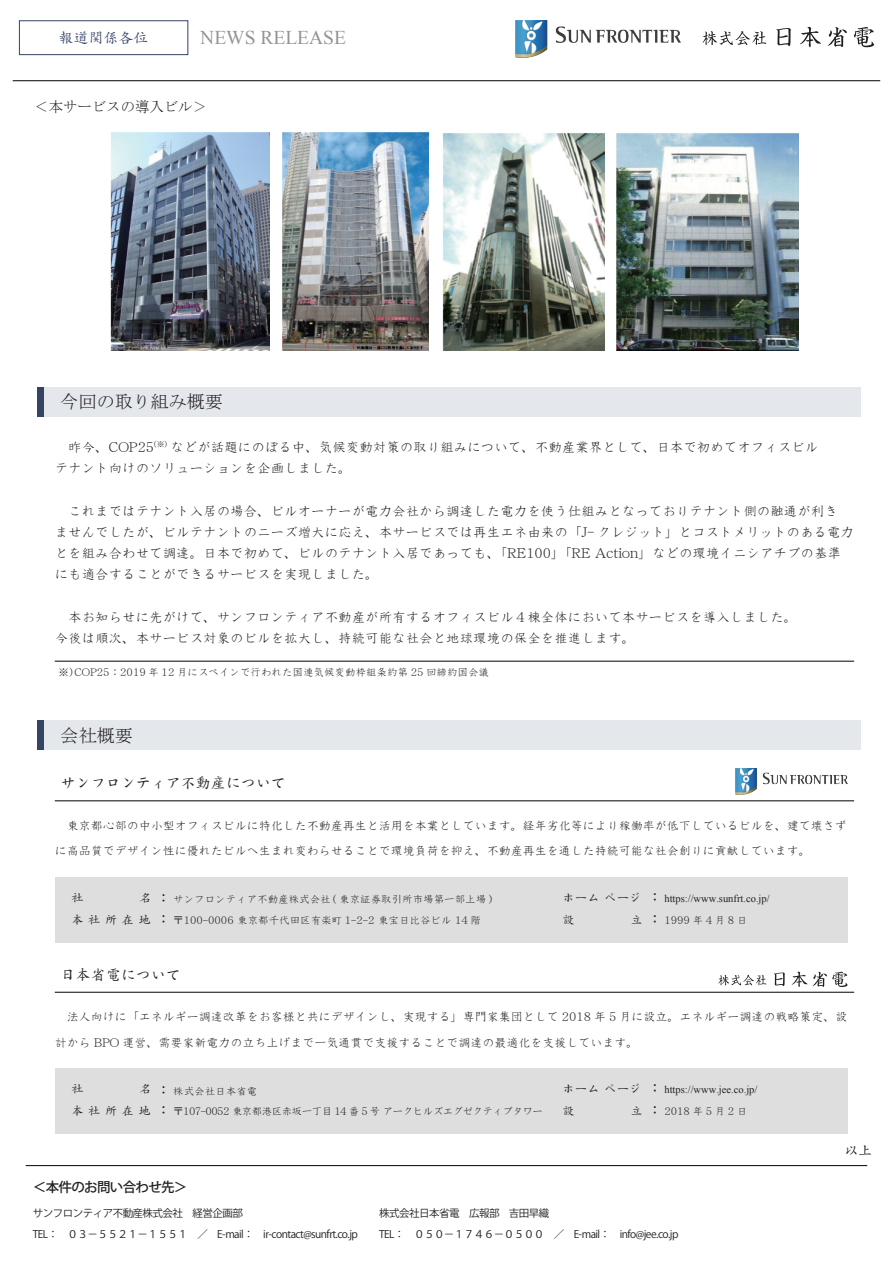
<style>
.page{position:relative;width:893px;height:1263px;background:#fff}
.page>*{position:absolute;margin:0;border:0;box-sizing:border-box;transform-origin:0 0}
.t1{font:19.5px "Times New Roman";color:#939498}
.t2{font:18px "MS Mincho";color:#231f20}
.t3{font:15px/21.8px "DF Kai Sho Md MP RKSJ H";color:#231f20}
.t4{font:15px "MS Mincho";color:#231f20;scale:.96 1}
.t5{font:15px "DF Kai Sho Md MP RKSJ H";color:#364463}
.t6{font:13.5px/21.3px "DF Kyo Ka Sho W3 MP RKSJ H";color:#231f20}
.t7{font:500 13.5px "Koz Go Pr 6 N";letter-spacing:-.05em;color:#231f20}
.t8{font:13.5px "DF Kai Sho Md MP RKSJ H";color:#231f20}
.t9{font:12px/25.5px "DF Kyo Ka Sho W3 MP RKSJ H";color:#231f20}
.t10{font:12px "DF Kai Sho Md MP RKSJ H";letter-spacing:.04em;color:#231f20}
.t11{font:10.5px/21.3px "Koz Go Pr 6 N";letter-spacing:-.05em;color:#231f20}
.t12{font:10.5px/20.4px "DF Kyo Ka Sho W3 MP RKSJ H";color:#231f20}
.t13{font:10.5px/20.4px "DF Kyo Ka Sho W3 MP RKSJ H";letter-spacing:-.05em;color:#231f20}
.t14{font:10.5px "Times New Roman";color:#231f20}
.t15{font:10.5px "DF Kyo Ka Sho W3 MP RKSJ H";letter-spacing:.25em;color:#231f20}
</style>
<div class="page">
<div style="left:37px;top:387px;width:824px;height:30px;background:#e4e8ec"></div>
<div style="left:37px;top:721px;width:824px;height:29px;background:#e4e8ec"></div>
<div style="left:55px;top:877px;width:792px;height:66px;background:#dedede"></div>
<hr style="left:26px;top:1165px;width:841px;height:1px;background:#030303">
<img style="left:516px;top:20px;width:165px;height:38px">
<hr style="left:13px;top:80px;width:867px;height:1px;background:#030303">
<svg style="left:702px;top:31px;width:64px;height:14px"></svg>
<svg style="left:776px;top:28px;width:15px;height:18px"></svg>
<svg style="left:800px;top:27px;width:21px;height:20px"></svg>
<svg style="left:828px;top:27px;width:19px;height:20px"></svg>
<svg style="left:854px;top:27px;width:20px;height:20px"></svg>
<div style="left:19px;top:20px;width:169px;height:35px;border:1px solid #364463"></div>
<hr style="left:55px;top:661px;width:799px;height:1px;background:#030303">
<div style="left:37px;top:387px;width:7px;height:30px;background:#364463"></div>
<hr style="left:55px;top:800px;width:799px;height:1px;background:#030303">
<div style="left:37px;top:721px;width:7px;height:29px;background:#364463"></div>
<img style="left:735px;top:769px;width:112px;height:25px">
<div style="left:55px;top:1068px;width:792px;height:66px;background:#dedede"></div>
<hr style="left:55px;top:992px;width:799px;height:1px;background:#030303">
<svg style="left:718px;top:975px;width:48px;height:10px"></svg>
<svg style="left:774px;top:972px;width:11px;height:14px"></svg>
<svg style="left:792px;top:972px;width:56px;height:15px"></svg>
<img style="left:110px;top:132px;width:160px;height:219px">
<img style="left:283px;top:132px;width:145px;height:219px">
<img style="left:443px;top:133px;width:162px;height:217px">
<img style="left:616px;top:133px;width:183px;height:217px">
<p class="t5" style="left:59px;top:30px;width:92px">報道関係各位</p>
<h1 class="t1" style="left:200px;top:24px;width:147px">NEWS RELEASE</h1>
<p class="t4" style="left:35px;top:99px;width:181px">＜本サービスの導入ビル＞</p>
<h2 class="t2" style="left:61px;top:393px;width:163px">今回の取り組み概要</h2>
<p class="t6" style="left:55px;top:436px;width:765px">　昨今、COP25<sup>(※)</sup> などが話題にのぼる中、気候変動対策の取り組みについて、不動産業界として、日本で初めてオフィスビルテナント向けのソリューションを企画しました。</p>
<p class="t6" style="left:55px;top:500px;width:801px">　これまではテナント入居の場合、ビルオーナーが電力会社から調達した電力を使う仕組みとなっておりテナント側の融通が利きませんでしたが、ビルテナントのニーズ増大に応え、本サービスでは再生エネ由来の「J- クレジット」とコストメリットのある電力とを組み合わせて調達。日本で初めて、ビルのテナント入居であっても、「RE100」「RE Action」などの環境イニシアチブの基準にも適合することができるサービスを実現しました。</p>
<p class="t6" style="left:55px;top:606px;width:744px">　本お知らせに先がけて、サンフロンティア不動産が所有するオフィスビル４棟全体において本サービスを導入しました。今後は順次、本サービス対象のビルを拡大し、持続可能な社会と地球環境の保全を推進します。</p>
<p class="t12" style="left:59px;top:662px;width:432px">※）COP25：2019 年 12 月にスペインで行われた国連気候変動枠組条約第 25 回締約国会議</p>
<h2 class="t2" style="left:61px;top:726px;width:73px">会社概要</h2>
<p class="t3" style="left:61px;top:772px;width:226px">サンフロンティア不動産について</p>
<p class="t9" style="left:55px;top:813px;width:793px">　東京都心部の中小型オフィスビルに特化した不動産再生と活用を本業としています。経年劣化等により稼働率が低下しているビルを、建て壊さずに高品質でデザイン性に優れたビルへ生まれ変わらせることで環境負荷を抑え、不動産再生を通した持続可能な社会創りに貢献しています。</p>
<p class="t10" style="left:71px;top:913px;width:81px">本 社 所 在 地</p>
<p class="t3" style="left:156px;top:887px;width:16px">：</p>
<p class="t10" style="left:563px;top:891px;width:80px">ホーム ページ</p>
<p class="t3" style="left:156px;top:907px;width:16px">：</p>
<p class="t12" style="left:173px;top:889px;width:320px">サンフロンティア不動産株式会社 ( 東京証券取引所市場第一部上場 )〒100-0006 東京都千代田区有楽町 1-2-2 東宝日比谷ビル 14 階</p>
<p class="t3" style="left:648px;top:886px;width:16px">：：</p>
<p class="t14" style="left:664px;top:891px;width:107px">https://www.sunfrt.co.jp/</p>
<p class="t15" style="left:664px;top:915px;width:85px">1999年4月8日</p>
<p class="t3" style="left:61px;top:963px;width:121px">日本省電について</p>
<p class="t9" style="left:55px;top:1004px;width:794px">　法人向けに「エネルギー調達改革をお客様と共にデザインし、実現する」専門家集団として 2018 年 5 月に設立。エネルギー調達の戦略策定、設計から BPO 運営、需要家新電力の立ち上げまで一気通貫で支援することで調達の最適化を支援しています。</p>
<p class="t10" style="left:71px;top:1105px;width:81px">本 社 所 在 地</p>
<p class="t3" style="left:156px;top:1078px;width:16px">：</p>
<p class="t10" style="left:563px;top:1083px;width:80px">ホーム ページ</p>
<p class="t3" style="left:156px;top:1099px;width:16px">：</p>
<p class="t13" style="left:173px;top:1081px;width:371px">株式会社日本省電<br>〒107-0052 東京都港区赤坂一丁目 14 番 5 号 アークヒルズエグゼクティブタワー</p>
<p class="t3" style="left:648px;top:1077px;width:16px">：：</p>
<p class="t14" style="left:664px;top:1083px;width:95px">https://www.jee.co.jp/</p>
<p class="t15" style="left:664px;top:1106px;width:85px">2018年5月2日</p>
<p class="t7" style="left:33px;top:1179px;width:156px">＜本件のお問い合わせ先＞</p>
<p class="t11" style="left:33px;top:1202px;width:327px">サンフロンティア不動産株式会社　経営企画部<br>TEL：　０３－５５２１－１５５１　／　E-mail：　ir-contact@sunfrt.co.jp</p>
<p class="t11" style="left:379px;top:1202px;width:301px">株式会社日本省電　広報部　吉田早織<br>TEL：　０５０－１７４６－０５００　／　E-mail：　info@jee.co.jp</p>
<p class="t8" style="left:845px;top:1143px;width:28px">以上</p>
</div>
